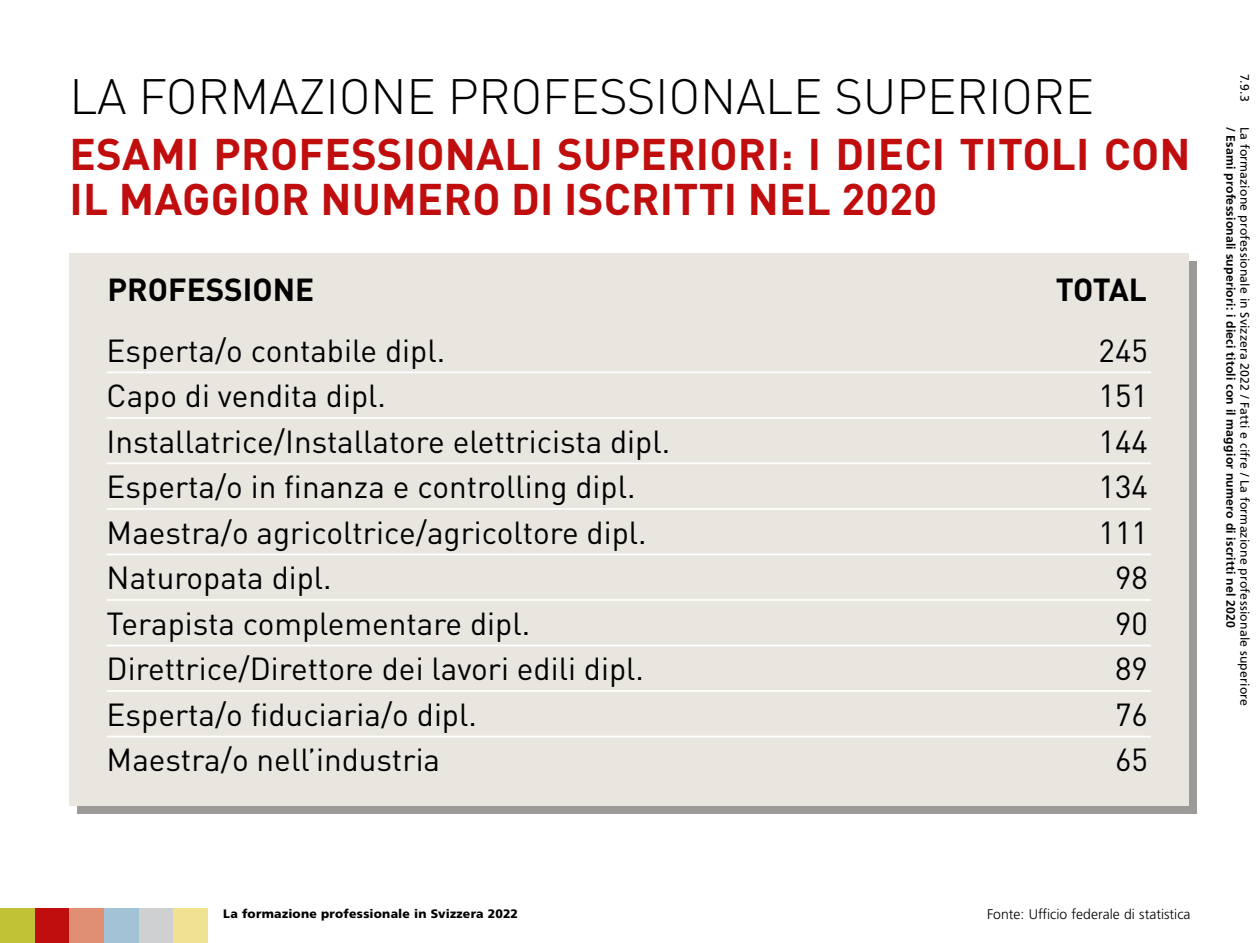
<style>
.page{position:relative;width:1260px;height:943px;background:#fff}
.page>*{position:absolute;margin:0;border:0;box-sizing:border-box;transform-origin:0 0}
.t1{font:300 49px "DIN";letter-spacing:-.005em;color:#000}
.t2{font:700 43.75px/45.5px "DIN";letter-spacing:.005em;color:#c00d0e}
.t3{font:31.5px "DIN";color:#000}
.t4{font:700 31.5px "DIN";color:#000}
.t5{font:300 14px "Frutiger";color:#000}
.t6{font:12.25px "Frutiger";letter-spacing:.015em;color:#000}
.t7{font:700 12.25px "Frutiger";letter-spacing:.02em;color:#000}
.t8{font:900 12.25px "Frutiger";letter-spacing:.02em;color:#000}
</style>
<div class="page">
<div style="left:0;top:908px;width:35px;height:35px;background:#c1c236"></div>
<div style="left:35px;top:908px;width:34px;height:35px;background:#c00d0e"></div>
<div style="left:69px;top:908px;width:35px;height:35px;background:#e18f72"></div>
<div style="left:104px;top:908px;width:35px;height:35px;background:#a2c3d6"></div>
<div style="left:139px;top:908px;width:35px;height:35px;background:#cfd0d2"></div>
<div style="left:174px;top:908px;width:34px;height:35px;background:#efe391"></div>
<div style="left:69px;top:253px;width:1120px;height:553px;background:#e9e6e0"></div>
<hr style="left:107px;top:371px;width:1044px;height:2px;background:#fff">
<hr style="left:107px;top:417px;width:1044px;height:2px;background:#fff">
<hr style="left:107px;top:462px;width:1044px;height:2px;background:#fff">
<hr style="left:107px;top:508px;width:1044px;height:2px;background:#fff">
<hr style="left:107px;top:553px;width:1044px;height:2px;background:#fff">
<hr style="left:107px;top:599px;width:1044px;height:2px;background:#fff">
<hr style="left:107px;top:644px;width:1044px;height:2px;background:#fff">
<hr style="left:107px;top:690px;width:1044px;height:2px;background:#fff">
<hr style="left:107px;top:735px;width:1044px;height:2px;background:#fff">
<h1 class="t1" style="left:69px;top:66px;width:1026px">LA FORMAZIONE PROFESSIONALE SUPERIORE</h1>
<h2 class="t2" style="left:69px;top:129px;width:1123px">ESAMI PROFESSIONALI SUPERIORI: I DIECI TITOLI CON<br>IL MAGGIOR NUMERO DI ISCRITTI NEL 2020</h2>
<p class="t4" style="left:108px;top:269px;width:208px">PROFESSIONE</p>
<p class="t4" style="left:1056px;top:269px;width:93px">TOTAL</p>
<p class="t3" style="left:107px;top:330px;width:340px">Esperta/o contabile dipl.</p>
<p class="t3" style="left:1099px;top:330px;width:51px">245</p>
<p class="t3" style="left:107px;top:376px;width:281px">Capo di vendita dipl.</p>
<p class="t3" style="left:1099px;top:376px;width:51px">151</p>
<p class="t3" style="left:107px;top:421px;width:565px">Installatrice/Installatore elettricista dipl.</p>
<p class="t3" style="left:1099px;top:421px;width:51px">144</p>
<p class="t3" style="left:107px;top:467px;width:530px">Esperta/o in finanza e controlling dipl.</p>
<p class="t3" style="left:1099px;top:467px;width:51px">134</p>
<p class="t3" style="left:107px;top:512px;width:542px">Maestra/o agricoltrice/agricoltore dipl.</p>
<p class="t3" style="left:1099px;top:512px;width:51px">111</p>
<p class="t3" style="left:107px;top:558px;width:227px">Naturopata dipl.</p>
<p class="t3" style="left:1115px;top:558px;width:34px">98</p>
<p class="t3" style="left:107px;top:603px;width:425px">Terapista complementare dipl.</p>
<p class="t3" style="left:1115px;top:603px;width:34px">90</p>
<p class="t3" style="left:107px;top:649px;width:539px">Direttrice/Direttore dei lavori edili dipl.</p>
<p class="t3" style="left:1115px;top:649px;width:34px">89</p>
<p class="t3" style="left:107px;top:694px;width:372px">Esperta/o fiduciaria/o dipl.</p>
<p class="t3" style="left:1115px;top:694px;width:34px">76</p>
<p class="t3" style="left:107px;top:740px;width:335px">Maestra/o nell’industria</p>
<p class="t3" style="left:1115px;top:740px;width:34px">65</p>
<p class="t6" style="left:1252px;top:74px;width:29px;rotate:90deg">7.9.3</p>
<p class="t7" style="left:1238px;top:126px;width:503px;rotate:90deg">/ Esami professionali superiori: i dieci titoli con il maggior numero di iscritti nel 2020</p>
<p class="t6" style="left:1252px;top:126px;width:581px;rotate:90deg">La formazione professionale in Svizzera 2022 / Fatti e cifre / La formazione professionale superiore</p>
<p class="t8" style="left:223px;top:906px;width:296px">La formazione professionale in Svizzera 2022</p>
<p class="t5" style="left:987px;top:906px;width:205px">Fonte: Ufficio federale di statistica</p>
</div>
